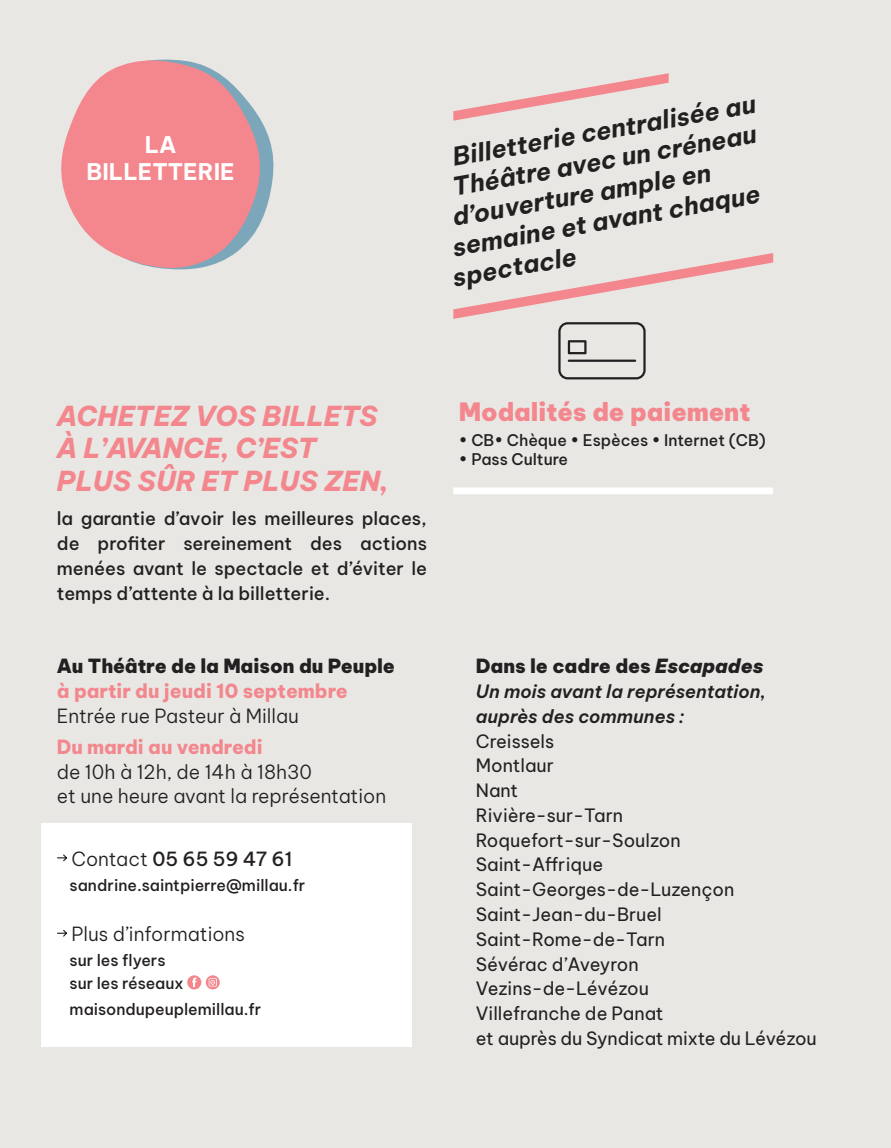
<style>
.page{position:relative;width:891px;height:1148px;background:#fff}
.page>*{position:absolute;margin:0;border:0;box-sizing:border-box;transform-origin:0 0}
.t1{font:italic 800 27px/32.4px "Be Vietnam Pro";color:#f3878d}
.t2{font:italic 700 24.75px "Be Vietnam Pro";color:#231f20}
.t3{font:900 24.75px "Be Vietnam Pro";color:#f3878d}
.t4{font:700 22.5px/27px "Be Vietnam Pro";color:#fff;text-align:center}
.t5{font:300 19.12px/24.8px "Be Vietnam Pro";color:#231f20}
.t6{font:900 19.12px "Be Vietnam Pro";letter-spacing:-.005em;color:#231f20}
.t7{font:800 19.12px "Be Vietnam Pro";color:#f3878d}
.t8{font:500 19.12px "Be Vietnam Pro";color:#231f20}
.t9{font:18px/24.8px "Be Vietnam Pro";color:#231f20}
.t10{font:500 18px/24.8px "Be Vietnam Pro";color:#231f20;text-align:justify}
.t11{font:italic 600 18px/24.8px "Be Vietnam Pro";color:#231f20}
.t12{font:500 15.75px/22.9px "Be Vietnam Pro";color:#231f20}
.s1{font-weight:300}
.s2{font-style:italic}
</style>
<div class="page">
<div style="left:0;top:0;width:890px;height:1147px;background:#e8e7e4"></div>
<svg style="left:156px;top:59px;width:118px;height:211px"></svg>
<svg style="left:61px;top:60px;width:203px;height:208px;fill:#f3878d"></svg>
<svg style="left:453px;top:73px;width:215px;height:48px"></svg>
<div style="left:453px;top:487px;width:320px;height:7px;background:#fff"></div>
<svg style="left:453px;top:253px;width:320px;height:126px"></svg>
<hr style="left:567px;top:359px;width:69px;height:3px;background:#231f20">
<div style="left:41px;top:823px;width:370px;height:223px;background:#fff"></div>
<svg style="left:57px;top:854px;width:10px;height:8px"></svg>
<svg style="left:57px;top:930px;width:10px;height:7px"></svg>
<svg style="left:187px;top:975px;width:33px;height:14px"></svg>
<p class="t4" style="left:86px;top:129px;width:150px">LA<br>BILLETTERIE</p>
<h2 class="t2" style="left:448px;top:136px;width:309px;rotate:-10deg">Billetterie centralisée au</h2>
<h2 class="t2" style="left:448px;top:166px;width:310px;rotate:-10deg">Théâtre avec un créneau</h2>
<h2 class="t2" style="left:448px;top:196px;width:263px;rotate:-10deg">d’ouverture ample en</h2>
<h2 class="t2" style="left:448px;top:227px;width:313px;rotate:-10deg">semaine et avant chaque</h2>
<h2 class="t2" style="left:448px;top:257px;width:127px;rotate:-10deg">spectacle</h2>
<h1 class="t1" style="left:57px;top:396px;width:333px">ACHETEZ VOS BILLETS<br>À L’AVANCE, C’EST<br>PLUS SÛR ET PLUS ZEN,</h1>
<p class="t10" style="left:57px;top:504px;width:371px">la garantie d’avoir les meilleures places, de profiter sereinement des actions menées avant le spectacle et d’éviter le temps d’attente à la billetterie.</p>
<p class="t6" style="left:57px;top:649px;width:339px">Au Théâtre de la Maison du Peuple</p>
<p class="t7" style="left:57px;top:674px;width:292px">à partir du jeudi 10 septembre</p>
<p class="t5" style="left:57px;top:701px;width:243px">Entrée rue Pasteur à Millau</p>
<p class="t7" style="left:57px;top:730px;width:207px">Du mardi au vendredi</p>
<p class="t5" style="left:57px;top:757px;width:331px">de 10h à 12h, de 14h à 18h30<br>et une heure avant la représentation</p>
<p class="t8" style="left:71px;top:842px;width:222px"><span class="s1">Contact</span> 05 65 59 47 61</p>
<p class="t12" style="left:70px;top:871px;width:237px">sandrine.saintpierre@millau.fr</p>
<p class="t5" style="left:71px;top:919px;width:175px">Plus d’informations</p>
<p class="t12" style="left:70px;top:947px;width:115px">sur les flyers sur les réseaux</p>
<p class="t12" style="left:70px;top:995px;width:193px">maisondupeuplemillau.fr</p>
<h2 class="t3" style="left:459px;top:390px;width:293px">Modalités de paiement</h2>
<p class="t12" style="left:459px;top:427px;width:308px">• CB• Chèque • Espèces • Internet (CB)</p>
<p class="t12" style="left:459px;top:446px;width:111px">• Pass Culture</p>
<p class="t6" style="left:476px;top:649px;width:289px">Dans le cadre des <span class="s2">Escapades</span></p>
<p class="t11" style="left:476px;top:677px;width:291px">Un mois avant la représentation, auprès des communes :</p>
<p class="t9" style="left:476px;top:726px;width:342px">Creissels<br>Montlaur<br>Nant<br>Rivière-sur-Tarn<br>Roquefort-sur-Soulzon<br>Saint-Affrique<br>Saint-Georges-de-Luzençon<br>Saint-Jean-du-Bruel<br>Saint-Rome-de-Tarn<br>Sévérac d’Aveyron<br>Vezins-de-Lévézou<br>Villefranche de Panat<br>et auprès du Syndicat mixte du Lévézou</p>
</div>
